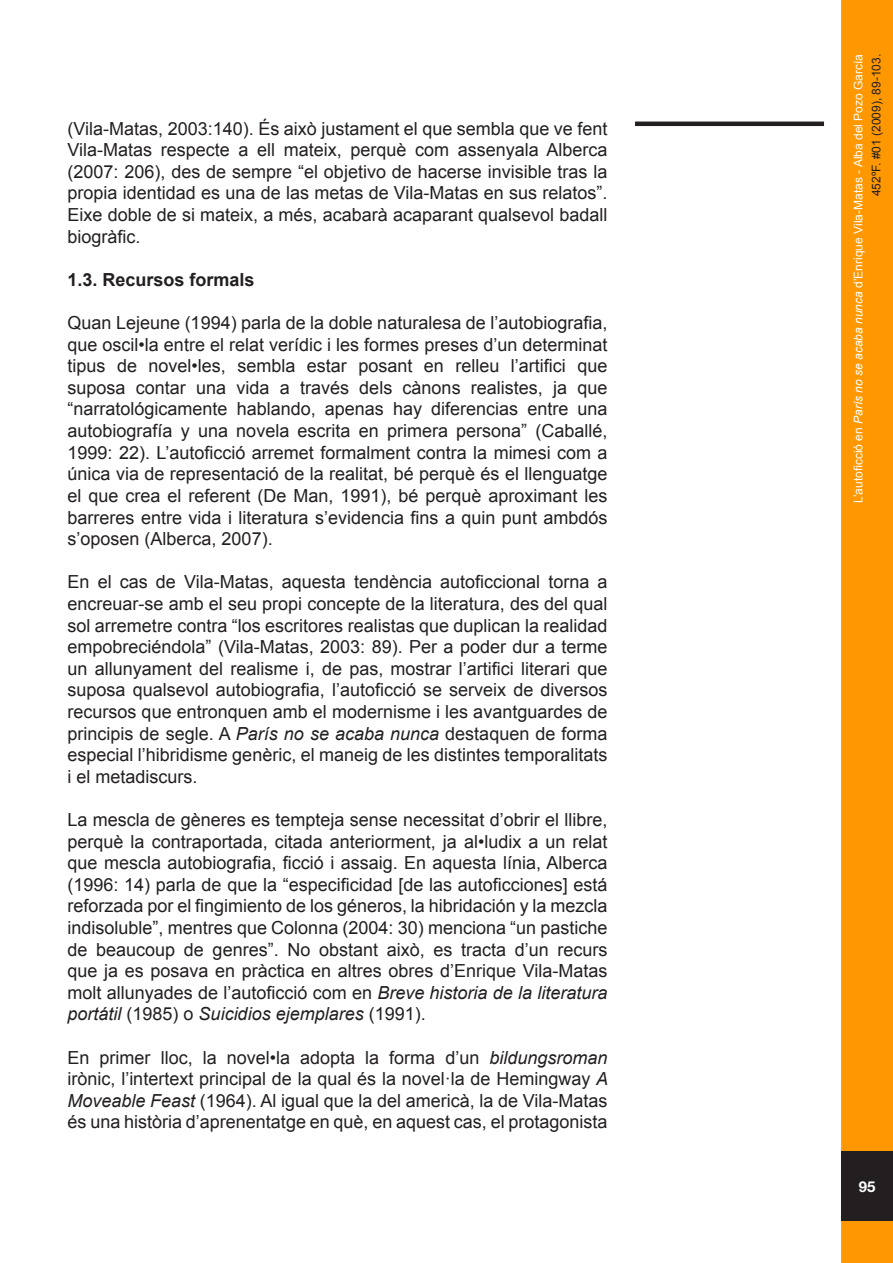
<style>
.page{position:relative;width:893px;height:1263px;background:#fff}
.page>*{position:absolute;margin:0;border:0;box-sizing:border-box;transform-origin:0 0}
.Estilo_de_párrafo_1{font:18px/21.6px "Arial";color:#231f20;text-align:justify}
.Estilo_de_párrafo_1-2{font:700 18px "Arial";color:#231f20}
.t1{font:700 15px "Helvetica Neue";color:#fff}
.t2{font:12px/18px "Arial";color:#fff;text-align:right}
.s1{font-style:italic}
.s2{color:#fdfdfd}
.s3{color:#231f20}
</style>
<div class="page">
<div style="left:841px;top:0;width:52px;height:1263px;background:#ff9800;border:3px solid #ff9800"></div>
<div style="left:841px;top:1151px;width:52px;height:70px;background:#231f20"></div>
<hr style="left:635px;top:122px;width:189px;height:4px;background:#231f20">
<p class="Estilo_de_párrafo_1" style="left:68px;top:118px;width:541px">(Vila-Matas, 2003:140). És això justament el que sembla que ve fent Vila-Matas respecte a ell mateix, perquè com assenyala Alberca (2007: 206), des de sempre “el objetivo de hacerse invisible tras la propia identidad es una de las metas de Vila-Matas en sus relatos”.<br>Eixe doble de si mateix, a més, acabarà acaparant qualsevol badall biogràfic.</p>
<p class="Estilo_de_párrafo_1-2" style="left:68px;top:268px;width:189px">1.3. Recursos formals</p>
<p class="Estilo_de_párrafo_1" style="left:68px;top:312px;width:541px">Quan Lejeune (1994) parla de la doble naturalesa de l’autobiografia, que oscil•la entre el relat verídic i les formes preses d’un determinat tipus de novel•les, sembla estar posant en relleu l’artifici que suposa contar una vida a través dels cànons realistes, ja que “narratológicamente hablando, apenas hay diferencias entre una autobiografía y una novela escrita en primera persona” (Caballé, 1999: 22). L’autoficció arremet formalment contra la mimesi com a única via de representació de la realitat, bé perquè és el llenguatge el que crea el referent (De Man, 1991), bé perquè aproximant les barreres entre vida i literatura s’evidencia fins a quin punt ambdós s’oposen (Alberca, 2007).</p>
<p class="Estilo_de_párrafo_1" style="left:68px;top:571px;width:541px">En el cas de Vila-Matas, aquesta tendència autoficcional torna a encreuar-se amb el seu propi concepte de la literatura, des del qual sol arremetre contra “los escritores realistas que duplican la realidad empobreciéndola” (Vila-Matas, 2003: 89). Per a poder dur a terme un allunyament del realisme i, de pas, mostrar l’artifici literari que suposa qualsevol autobiografia, l’autoficció se serveix de diversos recursos que entronquen amb el modernisme i les avantguardes de principis de segle. A <span class="s1">París no se acaba nunca</span> destaquen de forma especial l’hibridisme genèric, el maneig de les distintes temporalitats i el metadiscurs.</p>
<p class="Estilo_de_párrafo_1" style="left:68px;top:809px;width:541px">La mescla de gèneres es tempteja sense necessitat d’obrir el llibre, perquè la contraportada, citada anteriorment, ja al•ludix a un relat que mescla autobiografia, ficció i assaig. En aquesta línia, Alberca (1996: 14) parla de que la “especificidad [de las autoficciones] está reforzada por el fingimiento de los géneros, la hibridación y la mezcla indisoluble”, mentres que Colonna (2004: 30) menciona “un pastiche de beaucoup de genres”. No obstant això, es tracta d’un recurs que ja es posava en pràctica en altres obres d’Enrique Vila-Matas molt allunyades de l’autoficció com en <span class="s1">Breve historia de la literatura portátil</span> (1985) o <span class="s1">Suicidios ejemplares</span> (1991).</p>
<p class="Estilo_de_párrafo_1" style="left:68px;top:1047px;width:542px">En primer lloc, la novel•la adopta la forma d’un <span class="s1">bildungsroman </span>irònic, l’intertext principal de la qual és la novel·la de Hemingway <span class="s1">A Moveable Feast</span> (1964). Al igual que la del americà, la de Vila-Matas és una història d’aprenentatge en què, en aquest cas, el protagonista</p>
<p class="t2" style="left:849px;top:503px;width:451px;rotate:-90deg">L’autoficció en <span class="s1">París no se acaba nunca</span> d’Enrique Vila-Matas <span class="s2">- Alba del Pozo García<br></span><span class="s3">452ºF. #01 (2009), 89-103.</span></p>
<p class="t1" style="left:859px;top:1177px;width:18px">95</p>
</div>
